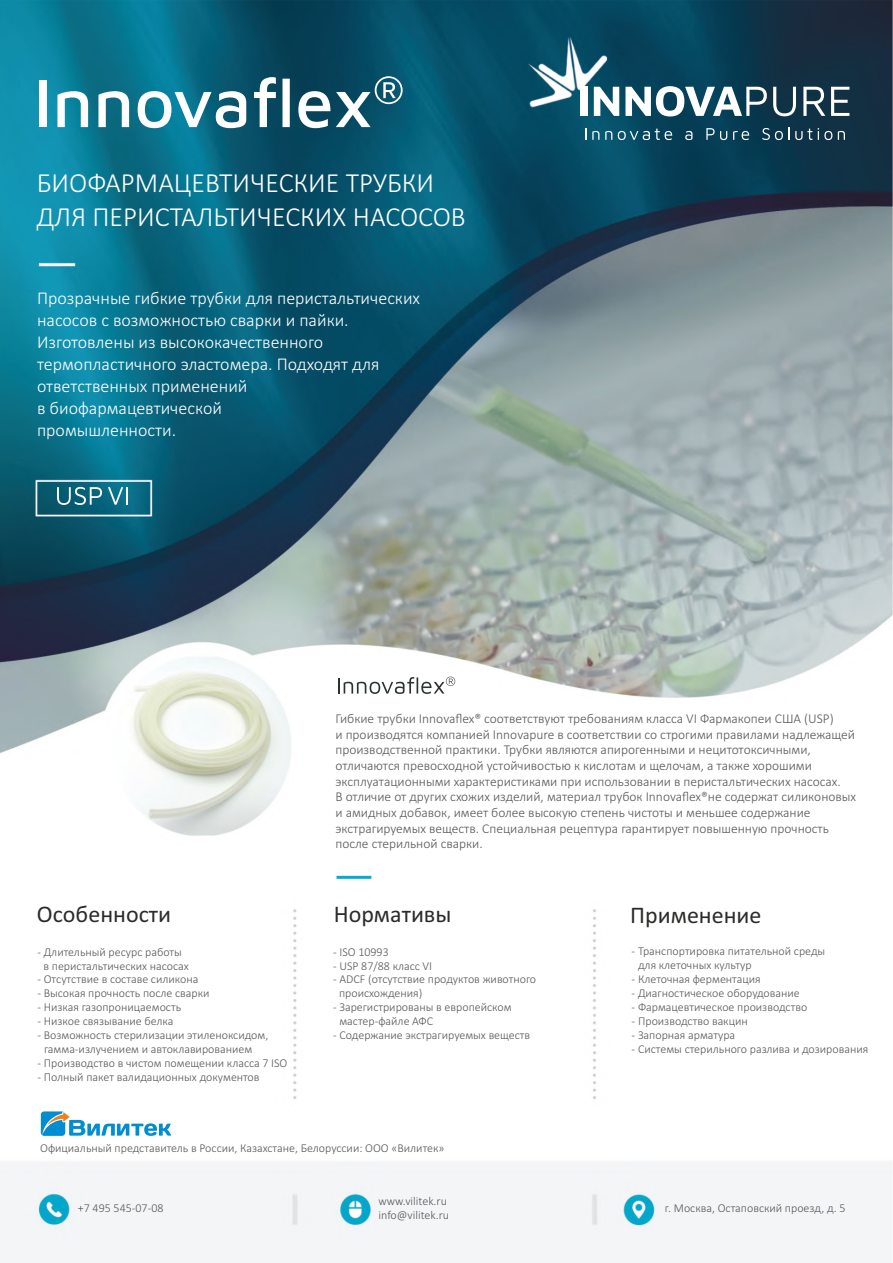
<style>
.page{position:relative;width:893px;height:1263px;background:#fff}
.page>*{position:absolute;margin:0;border:0;box-sizing:border-box;transform-origin:0 0}
.t1{font:300 27.75px/33.9px "Calibri";color:#fff}
.t2{font:24px "Calibri";color:#2b2b2a}
.t3{font:300 18px/21.9px "Calibri";color:#fff}
.t4{font:300 13.5px/15.6px "Calibri";color:#57585b}
.t5{font:300 12px/14px "Calibri";color:#57585b}
</style>
<div class="page">
<img style="left:0;top:0;width:893px;height:1263px">
<svg style="left:338px;top:677px;width:117px;height:17px"></svg>
<svg style="left:57px;top:487px;width:45px;height:18px"></svg>
<svg style="left:108px;top:487px;width:20px;height:18px"></svg>
<div style="left:39px;top:80px;width:8px;height:47px;background:#fff"></div>
<svg style="left:57px;top:91px;width:31px;height:36px"></svg>
<svg style="left:98px;top:91px;width:31px;height:36px"></svg>
<svg style="left:138px;top:91px;width:108px;height:37px"></svg>
<svg style="left:254px;top:77px;width:36px;height:50px"></svg>
<svg style="left:298px;top:91px;width:32px;height:37px"></svg>
<svg style="left:336px;top:76px;width:67px;height:51px"></svg>
<svg style="left:585px;top:128px;width:1px;height:12px"></svg>
<svg style="left:592px;top:131px;width:7px;height:9px"></svg>
<svg style="left:605px;top:131px;width:7px;height:9px"></svg>
<svg style="left:618px;top:129px;width:54px;height:11px"></svg>
<svg style="left:685px;top:131px;width:7px;height:9px"></svg>
<svg style="left:706px;top:128px;width:21px;height:12px"></svg>
<svg style="left:733px;top:131px;width:16px;height:9px"></svg>
<svg style="left:762px;top:128px;width:27px;height:12px"></svg>
<svg style="left:795px;top:129px;width:17px;height:11px"></svg>
<svg style="left:818px;top:128px;width:14px;height:12px"></svg>
<svg style="left:838px;top:131px;width:7px;height:9px"></svg>
<div style="left:580px;top:87px;width:8px;height:29px;background:#fff"></div>
<svg style="left:594px;top:87px;width:25px;height:29px"></svg>
<svg style="left:625px;top:86px;width:142px;height:30px"></svg>
<svg style="left:773px;top:87px;width:23px;height:29px"></svg>
<svg style="left:803px;top:87px;width:22px;height:29px"></svg>
<svg style="left:831px;top:87px;width:18px;height:29px"></svg>
<hr style="left:336px;top:876px;width:35px;height:3px;background:#05abd5">
<div style="left:41px;top:1111px;width:24px;height:25px;background:#008dd2;border-radius:3px"></div>
<svg style="left:42px;top:1111px;width:129px;height:25px"></svg>
<h1 class="t1" style="left:37px;top:168px;width:430px">БИОФАРМАЦЕВТИЧЕСКИЕ ТРУБКИ<br>ДЛЯ ПЕРИСТАЛЬТИЧЕСКИХ НАСОСОВ</h1>
<p class="t3" style="left:37px;top:289px;width:385px">Прозрачные гибкие трубки для перистальтических насосов с возможностью сварки и пайки.<br>Изготовлены из высококачественного термопластичного эластомера. Подходят для ответственных применений<br>в биофармацевтической<br>промышленности.</p>
<p class="t4" style="left:335px;top:712px;width:522px">Гибкие трубки Innovaflex® соответствуют требованиям класса VI Фармакопеи США (USP)<br>и производятся компанией Innovapure в соответствии со строгими правилами надлежащей производственной практики. Трубки являются апирогенными и нецитотоксичными, отличаются превосходной устойчивостью к кислотам и щелочам, а также хорошими эксплуатационными характеристиками при использовании в перистальтических насосах.<br>В отличие от других схожих изделий, материал трубок Innovaflex®не содержат силиконовых и амидных добавок, имеет более высокую степень чистоты и меньшее содержание экстрагируемых веществ. Специальная рецептура гарантирует повышенную прочность после стерильной сварки.</p>
<h2 class="t2" style="left:37px;top:904px;width:136px">Особенности</h2>
<h2 class="t2" style="left:334px;top:904px;width:119px">Нормативы</h2>
<h2 class="t2" style="left:630px;top:904px;width:133px">Применение</h2>
<p class="t5" style="left:333px;top:946px;width:57px">- ISO 10993</p>
<p class="t5" style="left:333px;top:959px;width:101px">- USP 87/88 класс VI</p>
<p class="t5" style="left:333px;top:973px;width:205px">- ADCF (отсутствие продуктов животного</p>
<p class="t5" style="left:333px;top:1001px;width:180px">- Зарегистрированы в европейском</p>
<p class="t5" style="left:333px;top:1029px;width:199px">- Содержание экстрагируемых веществ</p>
<p class="t5" style="left:632px;top:945px;width:195px">- Транспортировка питательной среды</p>
<p class="t5" style="left:632px;top:973px;width:131px">- Клеточная ферментация</p>
<p class="t5" style="left:632px;top:987px;width:170px">- Диагностическое оборудование</p>
<p class="t5" style="left:632px;top:1001px;width:177px">- Фармацевтическое производство</p>
<p class="t5" style="left:632px;top:1015px;width:118px">- Производство вакцин</p>
<p class="t5" style="left:632px;top:1029px;width:105px">- Запорная арматура</p>
<p class="t5" style="left:632px;top:1043px;width:238px">- Системы стерильного разлива и дозирования</p>
<p class="t5" style="left:37px;top:946px;width:146px">- Длительный ресурс работы</p>
<p class="t5" style="left:37px;top:973px;width:163px">- Отсутствие в составе силикона</p>
<p class="t5" style="left:37px;top:987px;width:174px">- Высокая прочность после сварки</p>
<p class="t5" style="left:37px;top:1001px;width:145px">- Низкая газопроницаемость</p>
<p class="t5" style="left:37px;top:1015px;width:138px">- Низкое связывание белка</p>
<p class="t5" style="left:37px;top:1029px;width:232px">- Возможность стерилизации этиленоксидом,</p>
<p class="t5" style="left:37px;top:1057px;width:252px">- Производство в чистом помещении класса 7 ISO</p>
<p class="t5" style="left:37px;top:1071px;width:224px">- Полный пакет валидационных документов</p>
<p class="t5" style="left:638px;top:959px;width:115px">для клеточных культур</p>
<p class="t5" style="left:43px;top:960px;width:147px">в перистальтических насосах</p>
<p class="t5" style="left:339px;top:987px;width:85px">происхождения)</p>
<p class="t5" style="left:339px;top:1015px;width:95px">мастер-файле АФС</p>
<p class="t5" style="left:44px;top:1043px;width:210px">гамма-излучением и автоклавированием</p>
<p class="t5" style="left:40px;top:1142px;width:406px">Официальный представитель в России, Казахстане, Белоруссии: ООО «Вилитек»</p>
<p class="t5" style="left:378px;top:1195px;width:72px">www.vilitek.ru info@vilitek.ru</p>
<p class="t5" style="left:78px;top:1202px;width:87px">+7 495 545-07-08</p>
<p class="t5" style="left:665px;top:1202px;width:182px">г. Москва, Остаповский проезд, д. 5</p>
</div>
